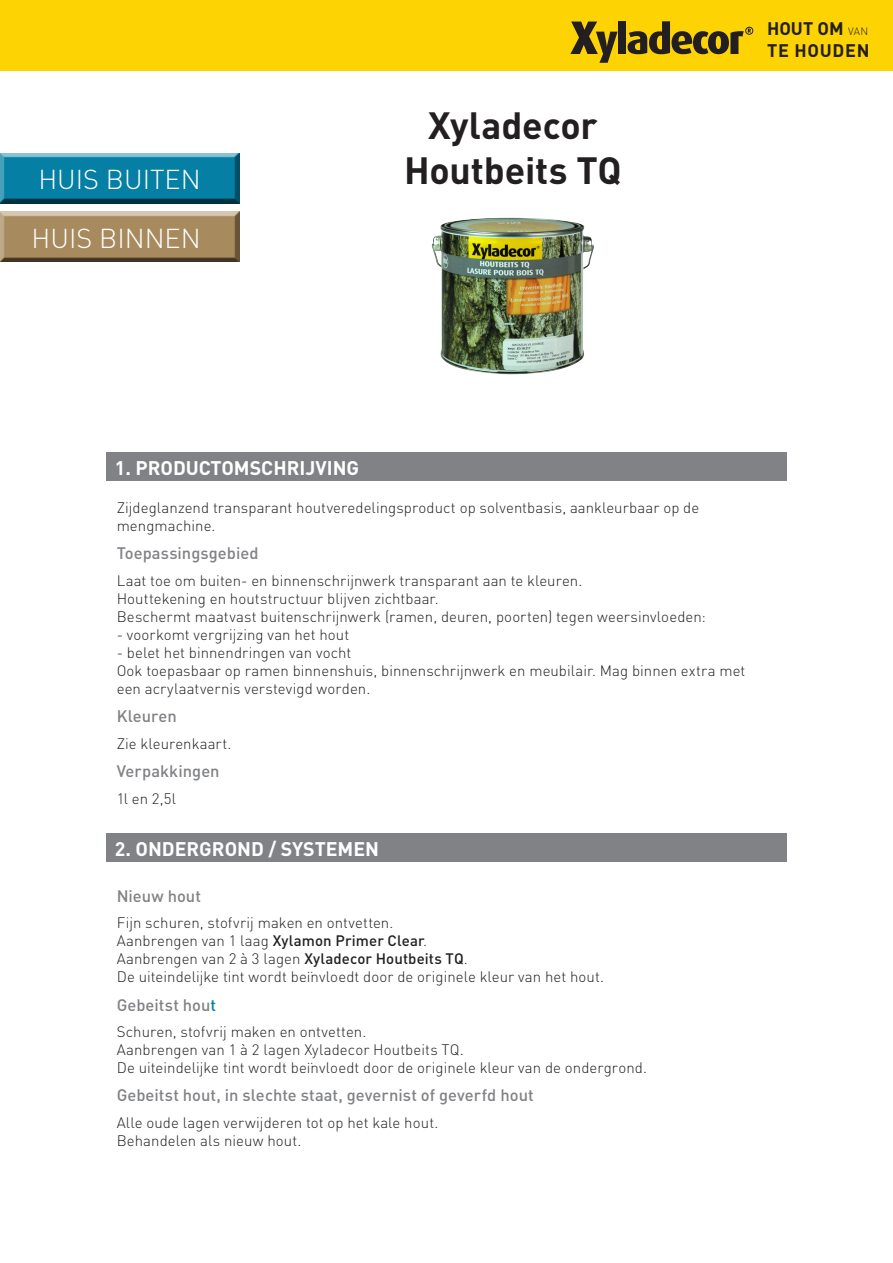
<style>
.page{position:relative;width:893px;height:1263px;background:#fff}
.page>*{position:absolute;margin:0;border:0;box-sizing:border-box;transform-origin:0 0}
.t1{font:700 37.5px/45px "DIN";letter-spacing:-.005em;color:#231f20;text-align:center}
.t2{font:300 27px/58.8px "DIN";color:#fff}
.t3{font:700 19.5px "DIN";color:#fff}
.t4{font:700 18px "DIN";letter-spacing:.035em;color:#231f20}
.t5{font:500 16.5px "DIN";color:#808285}
.t6{font:300 15px/18px "DIN";letter-spacing:.005em;color:#231f20}
.s1{font-weight:300;font-size:10.5px}
.s2{font-weight:500}
.s3{color:#057fa3}
</style>
<div class="page">
<div style="left:0;top:0;width:893px;height:70px;background:#fed304"></div>
<svg style="left:570px;top:21px;width:184px;height:42px"></svg>
<div style="left:106px;top:452px;width:681px;height:29px;background:#808285"></div>
<div style="left:106px;top:833px;width:681px;height:29px;background:#808285"></div>
<img style="left:431px;top:218px;width:163px;height:157px">
<svg style="left:0;top:153px;width:240px;height:51px;background:#107c9c"></svg>
<svg style="left:0;top:211px;width:240px;height:51px;background:#a28860"></svg>
<h2 class="t2" style="left:32px;top:150px;width:171px">HUIS BUITEN<br>HUIS BINNEN</h2>
<p class="t1" style="left:404px;top:101px;width:219px">Xyladecor<br>Houtbeits TQ</p>
<p class="t4" style="left:767px;top:17px;width:103px">HOUT OM <span class="s1">VAN</span></p>
<p class="t4" style="left:767px;top:39px;width:104px">TE HOUDEN</p>
<p class="t3" style="left:115px;top:455px;width:246px">1. PRODUCTOMSCHRIJVING</p>
<p class="t6" style="left:117px;top:499px;width:584px">Zijdeglanzend transparant houtveredelingsproduct op solventbasis, aankleurbaar op de mengmachine.</p>
<p class="t5" style="left:117px;top:543px;width:143px">Toepassingsgebied</p>
<p class="t6" style="left:117px;top:571px;width:591px">Laat toe om buiten- en binnenschrijnwerk transparant aan te kleuren.<br>Houttekening en houtstructuur blijven zichtbaar.<br>Beschermt maatvast buitenschrijnwerk (ramen, deuren, poorten) tegen weersinvloeden:</p>
<p class="t6" style="left:117px;top:625px;width:234px">- voorkomt vergrijzing van het hout</p>
<p class="t6" style="left:117px;top:643px;width:630px">- belet het binnendringen van vocht<br>Ook toepasbaar op ramen binnenshuis, binnenschrijnwerk en meubilair. Mag binnen extra met een acrylaatvernis verstevigd worden.</p>
<p class="t5" style="left:117px;top:706px;width:62px">Kleuren</p>
<p class="t6" style="left:117px;top:734px;width:116px">Zie kleurenkaart.</p>
<p class="t5" style="left:117px;top:761px;width:104px">Verpakkingen</p>
<p class="t6" style="left:117px;top:789px;width:61px">1l en 2,5l</p>
<p class="t3" style="left:115px;top:836px;width:266px">2. ONDERGROND / SYSTEMEN</p>
<p class="t5" style="left:117px;top:885px;width:86px">Nieuw hout</p>
<p class="t6" style="left:117px;top:914px;width:489px">Fijn schuren, stofvrij maken en ontvetten.<br>Aanbrengen van 1 laag <span class="s2">Xylamon Primer Clear</span>.<br>Aanbrengen van 2 à 3 lagen <span class="s2">Xyladecor Houtbeits TQ</span>.<br>De uiteindelijke tint wordt beïnvloedt door de originele kleur van het hout.</p>
<p class="t5" style="left:117px;top:994px;width:101px">Gebeitst hou<span class="s3">t</span></p>
<p class="t6" style="left:117px;top:1022px;width:532px">Schuren, stofvrij maken en ontvetten.<br>Aanbrengen van 1 à 2 lagen Xyladecor Houtbeits TQ.<br>De uiteindelijke tint wordt beïnvloedt door de originele kleur van de ondergrond.</p>
<p class="t5" style="left:117px;top:1085px;width:419px">Gebeitst hout, in slechte staat, gevernist of geverfd hout</p>
<p class="t6" style="left:117px;top:1113px;width:323px">Alle oude lagen verwijderen tot op het kale hout.<br>Behandelen als nieuw hout.</p>
</div>
